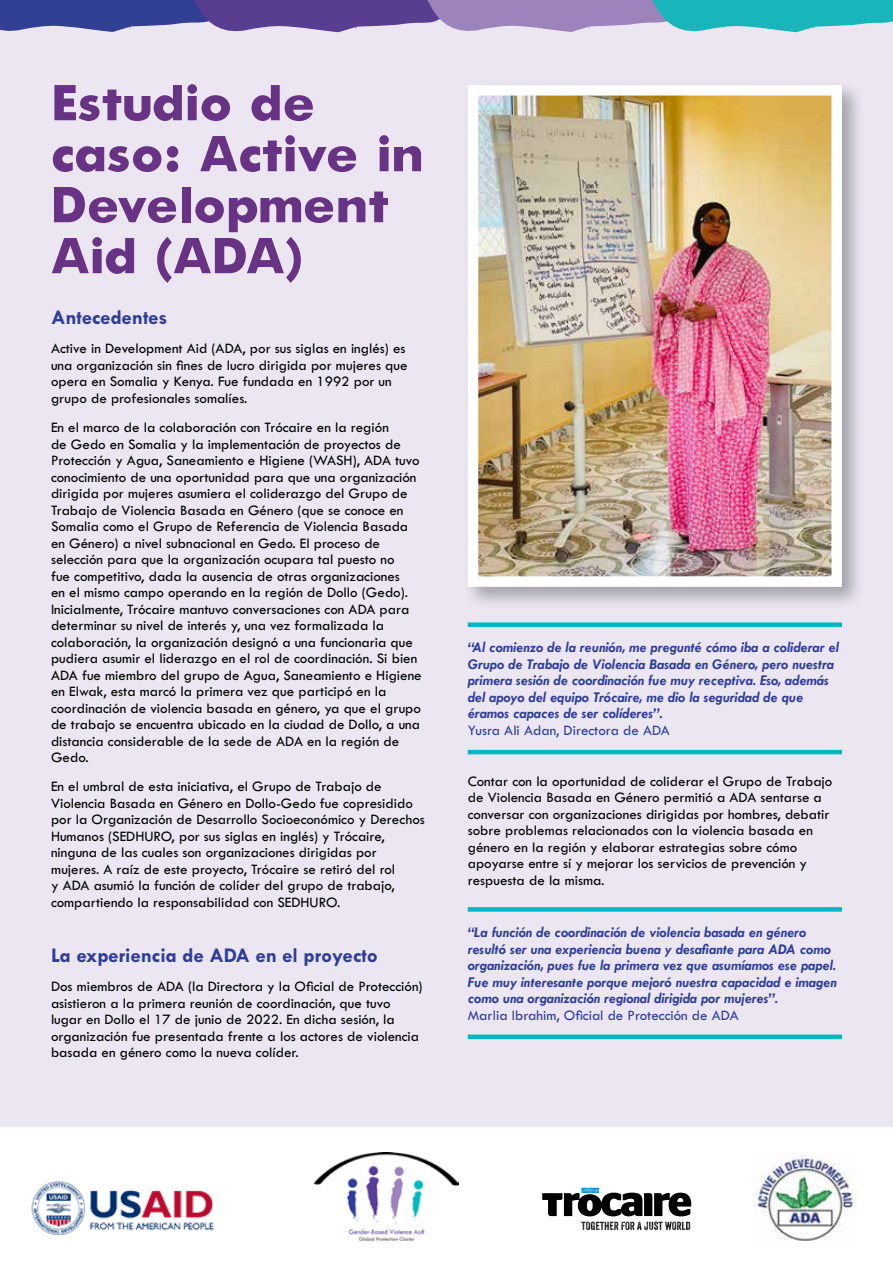
<style>
.page{position:relative;width:893px;height:1263px;background:#fff}
.page>*{position:absolute;margin:0;border:0;box-sizing:border-box;transform-origin:0 0}
.t1{font:800 54px/51px "Tw Cen MT Std";color:#693385}
.t2{font:700 21px "Tw Cen MT Std";color:#2e3d99}
.t3{font:15px/16.5px "Tw Cen MT Std";color:#000}
.t4{font:italic 700 15px/16.5px "Tw Cen";color:#2e3d99}
.t5{font:15px "Tw Cen MT Std";color:#2e3d99}
</style>
<div class="page">
<div style="left:0;top:0;width:893px;height:1127px;background:#ebe6f2"></div>
<svg style="left:0;top:0;width:893px;height:32px;background:#6781b2"></svg>
<div style="left:468px;top:622px;width:374px;height:5px;background:#00b8bf"></div>
<hr style="left:468px;top:750px;width:374px;height:4px;background:#00b8bf">
<div style="left:468px;top:907px;width:374px;height:5px;background:#00b8bf"></div>
<div style="left:468px;top:1034px;width:374px;height:5px;background:#00b8bf"></div>
<div style="left:462px;top:80px;width:403px;height:530px;background:#000;opacity:.3"></div>
<img style="left:479px;top:96px;width:352px;height:480px">
<div style="left:468px;top:85px;width:374px;height:502px;border:10px solid #fff"></div>
<img style="left:315px;top:1153px;width:143px;height:88px">
<img style="left:31px;top:1181px;width:183px;height:55px">
<svg style="left:542px;top:1188px;width:149px;height:42px"></svg>
<img style="left:754px;top:1155px;width:103px;height:86px">
<h1 class="t1" style="left:51px;top:76px;width:374px">Estudio de caso: Active in<br>Development<br>Aid (ADA)</h1>
<h2 class="t2" style="left:51px;top:306px;width:118px">Antecedentes</h2>
<p class="t3" style="left:51px;top:341px;width:358px">Active in Development Aid (ADA, por sus siglas en inglés) es una organización sin fines de lucro dirigida por mujeres que opera en Somalia y Kenya. Fue fundada en 1992 por un grupo de profesionales somalíes.</p>
<p class="t3" style="left:51px;top:419px;width:372px">En el marco de la colaboración con Trócaire en la región<br>de Gedo en Somalia y la implementación de proyectos de Protección y Agua, Saneamiento e Higiene (WASH), ADA tuvo conocimiento de una oportunidad para que una organización dirigida por mujeres asumiera el coliderazgo del Grupo de Trabajo de Violencia Basada en Género (que se conoce en Somalia como el Grupo de Referencia de Violencia Basada en Género) a nivel subnacional en Gedo. El proceso de selección para que la organización ocupara tal puesto no<br>fue competitivo, dada la ausencia de otras organizaciones<br>en el mismo campo operando en la región de Dollo (Gedo).<br>Inicialmente, Trócaire mantuvo conversaciones con ADA para determinar su nivel de interés y, una vez formalizada la colaboración, la organización designó a una funcionaria que pudiera asumir el liderazgo en el rol de coordinación. Si bien ADA fue miembro del grupo de Agua, Saneamiento e Higiene en Elwak, esta marcó la primera vez que participó en la coordinación de violencia basada en género, ya que el grupo de trabajo se encuentra ubicado en la ciudad de Dollo, a una distancia considerable de la sede de ADA en la región de Gedo.</p>
<p class="t3" style="left:51px;top:779px;width:375px">En el umbral de esta iniciativa, el Grupo de Trabajo de Violencia Basada en Género en Dollo-Gedo fue copresidido por la Organización de Desarrollo Socioeconómico y Derechos Humanos (SEDHURO, por sus siglas en inglés) y Trócaire, ninguna de las cuales son organizaciones dirigidas por mujeres. A raíz de este proyecto, Trócaire se retiró del rol<br>y ADA asumió la función de colíder del grupo de trabajo, compartiendo la responsabilidad con SEDHURO.</p>
<h2 class="t2" style="left:51px;top:944px;width:329px">La experiencia de ADA en el proyecto</h2>
<p class="t3" style="left:51px;top:978px;width:373px">Dos miembros de ADA (la Directora y la Oficial de Protección) asistieron a la primera reunión de coordinación, que tuvo lugar en Dollo el 17 de junio de 2022. En dicha sesión, la organización fue presentada frente a los actores de violencia basada en género como la nueva colíder.</p>
<p class="t4" style="left:468px;top:639px;width:372px">“Al comienzo de la reunión, me pregunté cómo iba a coliderar el Grupo de Trabajo de Violencia Basada en Género, pero nuestra primera sesión de coordinación fue muy receptiva. Eso, además del apoyo del equipo Trócaire, me dio la seguridad de que éramos capaces de ser colíderes”.</p>
<p class="t5" style="left:468px;top:722px;width:204px">Yusra Ali Adan, Directora de ADA</p>
<p class="t3" style="left:468px;top:773px;width:366px">Contar con la oportunidad de coliderar el Grupo de Trabajo de Violencia Basada en Género permitió a ADA sentarse a conversar con organizaciones dirigidas por hombres, debatir sobre problemas relacionados con la violencia basada en género en la región y elaborar estrategias sobre cómo apoyarse entre sí y mejorar los servicios de prevención y respuesta de la misma.</p>
<p class="t4" style="left:468px;top:924px;width:370px">“La función de coordinación de violencia basada en género resultó ser una experiencia buena y desafiante para ADA como organización, pues fue la primera vez que asumíamos ese papel.<br>Fue muy interesante porque mejoró nuestra capacidad e imagen como una organización regional dirigida por mujeres”.</p>
<p class="t5" style="left:468px;top:1007px;width:272px">Marlia Ibrahim, Oficial de Protección de ADA</p>
</div>
